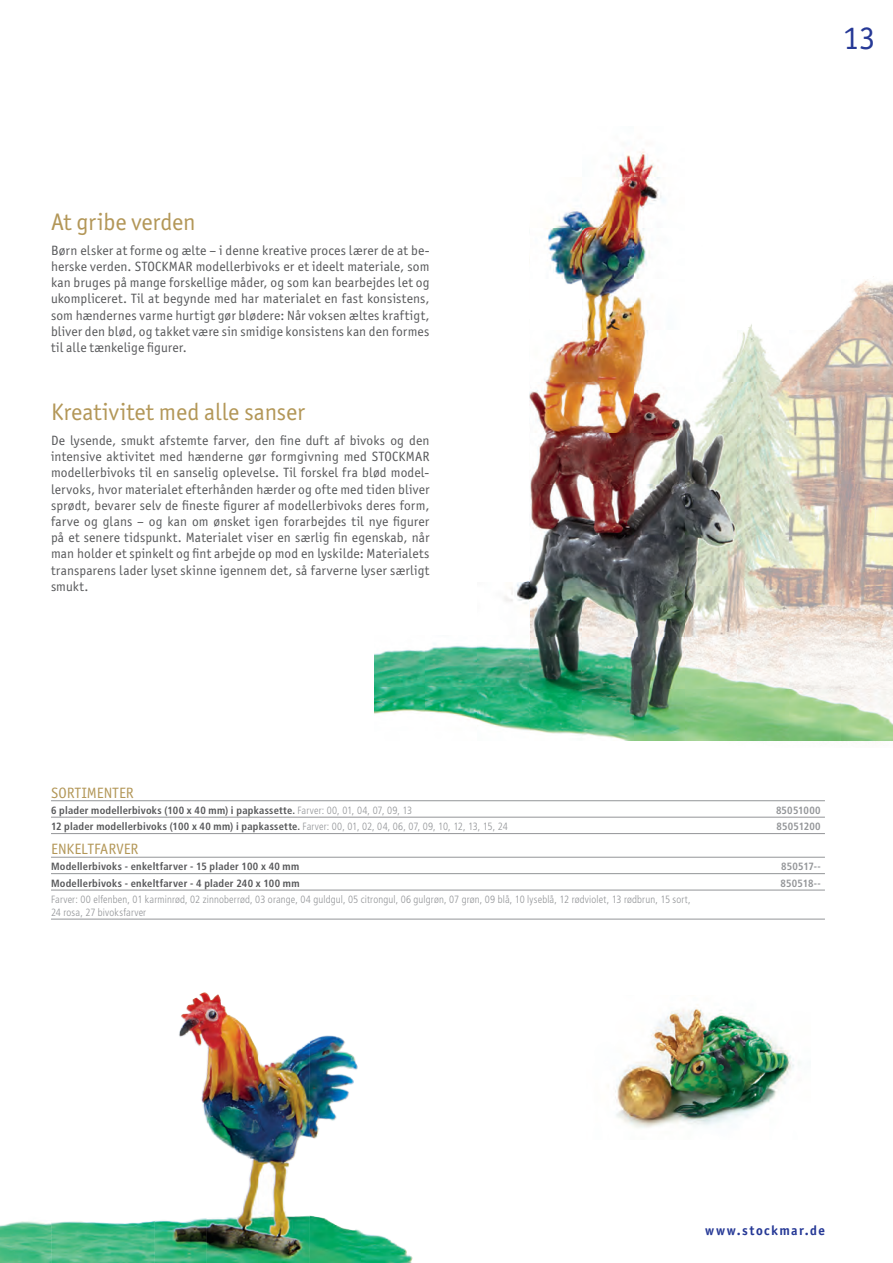
<style>
.page{position:relative;width:893px;height:1263px;background:#fff}
.page>*{position:absolute;margin:0;border:0;box-sizing:border-box;transform-origin:0 0}
.t1{font:33px "Officina Sans ITC Pro";color:#263996}
.t2{font:24px "Officina Sans ITC Pro";letter-spacing:-.005em;color:#b39758}
.t3{font:15px "Officina Sans ITC Pro";letter-spacing:.005em;color:#b39758}
.t4{font:13.5px/16.2px "Officina Sans ITC Pro";letter-spacing:.01em;color:#57585a;text-align:justify}
.t5{font:700 13.5px "Officina Sans ITC Pro";letter-spacing:.11em;color:#263996}
.t6{font:700 condensed 10.5px "Frutiger LT";letter-spacing:.02em;color:#57585a}
.t7{font:300 condensed 10.5px/12.6px "Frutiger LT";letter-spacing:.015em;color:#939598}
.t8{font:700 condensed 10.5px "Frutiger LT";letter-spacing:.02em;color:#939598}
.s1{font-weight:300;color:#939598}
</style>
<div class="page">
<img style="left:624px;top:740px;width:269px;height:1px">
<img style="left:374px;top:392px;width:157px;height:296px">
<img style="left:374px;top:688px;width:519px;height:52px">
<img style="left:531px;top:149px;width:362px;height:540px">
<img style="left:179px;top:992px;width:79px;height:135px">
<img style="left:310px;top:1036px;width:48px;height:103px">
<img style="left:258px;top:1041px;width:52px;height:222px">
<img style="left:207px;top:1127px;width:51px;height:136px">
<img style="left:0;top:1221px;width:51px;height:42px">
<img style="left:155px;top:1218px;width:52px;height:45px">
<img style="left:51px;top:1221px;width:104px;height:42px">
<img style="left:361px;top:1232px;width:52px;height:31px">
<img style="left:615px;top:1004px;width:185px;height:124px">
<hr style="left:51px;top:800px;width:774px;height:1px;background:#939598">
<hr style="left:51px;top:817px;width:774px;height:1px;background:#939598">
<hr style="left:51px;top:833px;width:774px;height:1px;background:#939598">
<hr style="left:51px;top:857px;width:774px;height:1px;background:#939598">
<hr style="left:51px;top:873px;width:774px;height:1px;background:#939598">
<hr style="left:51px;top:890px;width:774px;height:1px;background:#939598">
<hr style="left:51px;top:919px;width:774px;height:1px;background:#939598">
<h2 class="t2" style="left:51px;top:208px;width:146px">At gribe verden</h2>
<p class="t4" style="left:51px;top:242px;width:380px">Børn elsker at forme og ælte – i denne kreative proces lærer de at be&shy;herske verden. STOCKMAR modellerbivoks er et ideelt materiale, som kan bruges på mange forskellige måder, og som kan bearbejdes let og ukompliceret. Til at begynde med har materialet en fast konsistens, som hændernes varme hurtigt gør blødere: Når voksen æltes kraftigt, bliver den blød, og takket være sin smidige konsistens kan den formes til alle tænkelige figurer.</p>
<h2 class="t2" style="left:51px;top:398px;width:256px">Kreativitet med alle sanser</h2>
<p class="t4" style="left:51px;top:432px;width:380px">De lysende, smukt afstemte farver, den fine duft af bivoks og den intensive aktivitet med hænderne gør formgivning med STOCKMAR modellerbivoks til en sanselig oplevelse. Til forskel fra blød model&shy;lervoks, hvor materialet efterhånden hærder og ofte med tiden bliver sprødt, bevarer selv de fineste figurer af modellerbivoks deres form, farve og glans – og kan om ønsket igen forarbejdes til nye figurer på et senere tidspunkt. Materialet viser en særlig fin egenskab, når man holder et spinkelt og fint arbejde op mod en lyskilde: Materialets transparens lader lyset skinne igennem det, så farverne lyser særligt smukt.</p>
<h1 class="t1" style="left:843px;top:19px;width:34px">13</h1>
<p class="t3" style="left:51px;top:784px;width:84px">SORTIMENTER</p>
<p class="t6" style="left:51px;top:804px;width:363px">6 plader modellerbivoks (100 x 40 mm) i papkassette. <span class="s1">Farver: 00, 01, 04, 07, 09, 13</span></p>
<p class="t8" style="left:776px;top:804px;width:46px">85051000</p>
<p class="t6" style="left:51px;top:820px;width:458px">12 plader modellerbivoks (100 x 40 mm) i papkassette. <span class="s1">Farver: 00, 01, 02, 04, 06, 07, 09, 10, 12, 13, 15, 24</span></p>
<p class="t8" style="left:776px;top:820px;width:46px">85051200</p>
<p class="t3" style="left:51px;top:840px;width:89px">ENKELTFARVER</p>
<p class="t6" style="left:51px;top:861px;width:250px">Modellerbivoks - enkeltfarver - 15 plader 100 x 40 mm</p>
<p class="t8" style="left:781px;top:861px;width:41px">850517--</p>
<p class="t6" style="left:51px;top:877px;width:250px">Modellerbivoks - enkeltfarver - 4 plader 240 x 100 mm</p>
<p class="t8" style="left:780px;top:877px;width:42px">850518--</p>
<p class="t7" style="left:51px;top:893px;width:641px">Farver: 00 elfenben, 01 karminrød, 02 zinnoberrød, 03 orange, 04 guldgul, 05 citrongul, 06 gulgrøn, 07 grøn, 09 blå, 10 lyseblå, 12 rødviolet, 13 rødbrun, 15 sort,<br>24 rosa, 27 bivoksfarver</p>
<p class="t5" style="left:705px;top:1221px;width:121px">www.stockmar.de</p>
</div>
